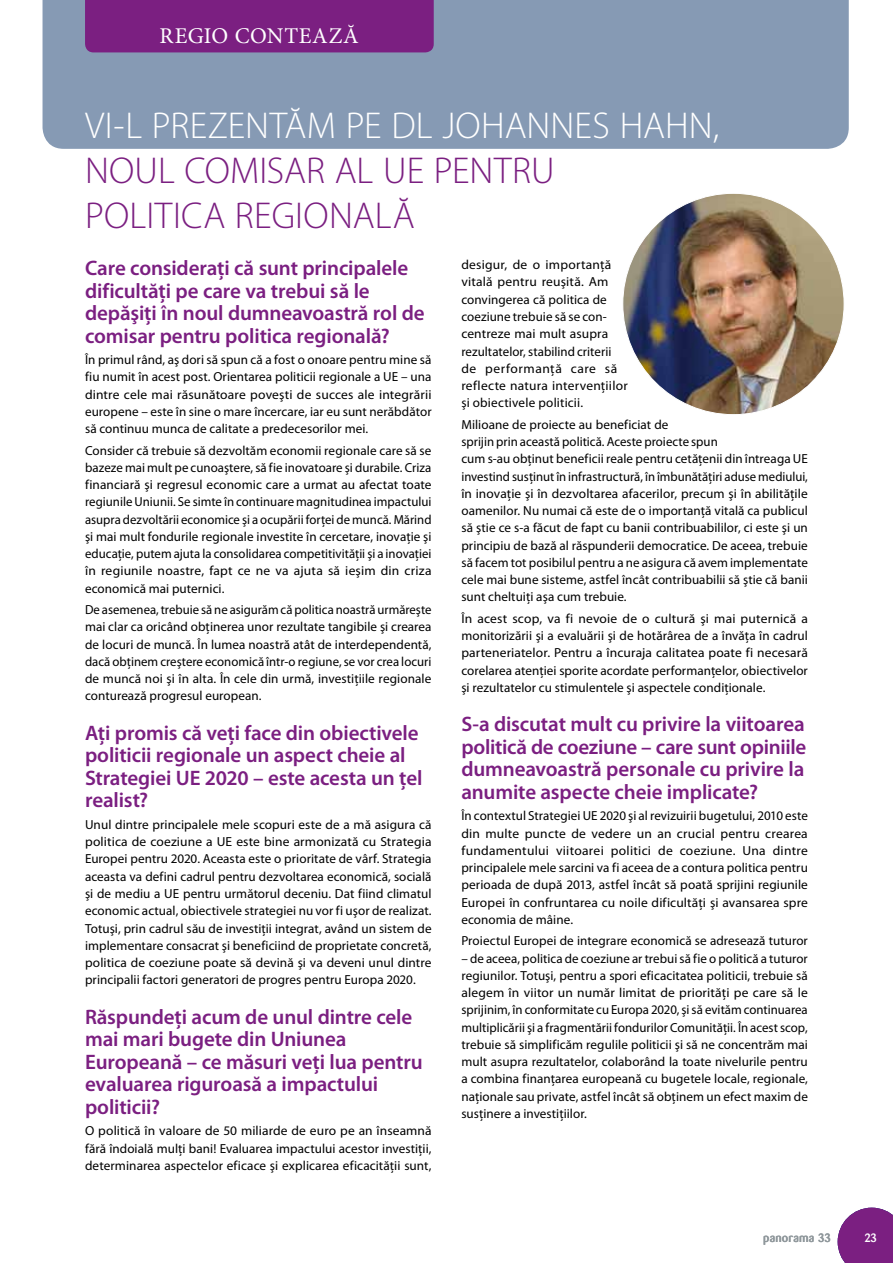
<style>
.page{position:relative;width:893px;height:1263px;background:#fff}
.page>*{position:absolute;margin:0;border:0;box-sizing:border-box;transform-origin:0 0}
.t1{font:300 37.5px/45px "Myriad Pro";letter-spacing:.005em;color:#7b1f81}
.t2{font:300 37.5px "Myriad Pro";color:#fff}
.t3{font:22.5px "Minion Pro";letter-spacing:.025em;color:#fff}
.t4{font:600 21px/22.5px "Myriad Pro";letter-spacing:-.005em;color:#7b1f81}
.t5{font:13.2px/17.2px "Myriad Pro";letter-spacing:.005em;color:#000;text-align:justify}
.t6{font:500 12px "Barmeno";letter-spacing:.02em;color:#90989c}
.t7{font:500 12px "Barmeno";color:#fff}
</style>
<div class="page">
<div style="left:43px;top:0;width:806px;height:149px;background:#869ab4"></div>
<svg style="left:838px;top:1208px;width:55px;height:55px;background:#87358d"></svg>
<div style="left:85px;top:0;width:349px;height:52px;background:#7b1f81"></div>
<img style="left:623px;top:193px;width:221px;height:222px;border-radius:111px">
<h2 class="t3" style="left:160px;top:20px;width:201px">REGIO CONTEAZĂ</h2>
<h1 class="t2" style="left:85px;top:105px;width:636px">VI-L PREZENTĂM PE DL JOHANNES HAHN,</h1>
<h1 class="t1" style="left:85px;top:149px;width:471px">NOUL COMISAR AL UE PENTRU<br>POLITICA REGIONALĂ</h1>
<h3 class="t4" style="left:85px;top:257px;width:341px">Care consideraţi că sunt principalele dificultăţi pe care va trebui să le depăşiţi în noul dumneavoastră rol de comisar pentru politica regională?</h3>
<p class="t5" style="left:85px;top:351px;width:348px">În primul rând, aş dori să spun că a fost o onoare pentru mine să fiu numit în acest post. Orientarea politicii regionale a UE – una dintre cele mai răsunătoare poveşti de succes ale integrării europene – este în sine o mare încercare, iar eu sunt nerăbdător să continuu munca de calitate a predecesorilor mei.</p>
<p class="t5" style="left:85px;top:442px;width:348px">Consider că trebuie să dezvoltăm economii regionale care să se bazeze mai mult pe cunoaştere, să fie inovatoare şi durabile. Criza financiară şi regresul economic care a urmat au afectat toate regiunile Uniunii. Se simte în continuare magnitudinea impactului asupra dezvoltării economice şi a ocupării forţei de muncă. Mărind şi mai mult fondurile regionale investite în cercetare, inovaţie şi educaţie, putem ajuta la consolidarea competitivităţii şi a inovaţiei în regiunile noastre, fapt ce ne va ajuta să ieşim din criza economică mai puternici.</p>
<p class="t5" style="left:85px;top:601px;width:348px">De asemenea, trebuie să ne asigurăm că politica noastră urmăreşte mai clar ca oricând obţinerea unor rezultate tangibile şi crearea de locuri de muncă. În lumea noastră atât de interdependentă, dacă obţinem creştere economică într-o regiune, se vor crea locuri de muncă noi şi în alta. În cele din urmă, investiţiile regionale conturează progresul european.</p>
<h3 class="t4" style="left:85px;top:722px;width:339px">Aţi promis că veţi face din obiectivele politicii regionale un aspect cheie al<br>Strategiei UE 2020 – este acesta un ţel realist?</h3>
<p class="t5" style="left:85px;top:816px;width:348px">Unul dintre principalele mele scopuri este de a mă asigura că politica de coeziune a UE este bine armonizată cu Strategia Europei pentru 2020. Aceasta este o prioritate de vârf. Strategia aceasta va defini cadrul pentru dezvoltarea economică, socială şi de mediu a UE pentru următorul deceniu. Dat fiind climatul economic actual, obiectivele strategiei nu vor fi uşor de realizat.<br>Totuşi, prin cadrul său de investiţii integrat, având un sistem de implementare consacrat şi beneficiind de proprietate concretă, politica de coeziune poate să devină şi va deveni unul dintre principalii factori generatori de progres pentru Europa 2020.</p>
<h3 class="t4" style="left:85px;top:1006px;width:339px">Răspundeţi acum de unul dintre cele mai mari bugete din Uniunea<br>Europeană – ce măsuri veţi lua pentru evaluarea riguroasă a impactului politicii?</h3>
<p class="t5" style="left:85px;top:1122px;width:348px">O politică în valoare de 50 miliarde de euro pe an înseamnă fără îndoială mulţi bani! Evaluarea impactului acestor investiţii, determinarea aspectelor eficace şi explicarea eficacităţii sunt,</p>
<p class="t5" style="left:461px;top:256px;width:168px;text-align:left">desigur, de o importanţă vitală pentru reuşită. Am convingerea că politica de coeziune trebuie să se con&shy;centreze mai mult asupra rezultatelor, stabilind criterii de performanţă care să reflecte natura intervenţiilor şi obiectivele politicii.</p>
<p class="t5" style="left:461px;top:416px;width:348px;text-align:left">Milioane de proiecte au beneficiat de<br>sprijin prin această politică. Aceste proiecte spun<br>cum s-au obţinut beneficii reale pentru cetăţenii din întreaga UE investind susţinut în infrastructură, în îmbunătăţiri aduse mediului, în inovaţie şi în dezvoltarea afacerilor, precum şi în abilităţile oamenilor. Nu numai că este de o importanţă vitală ca publicul să ştie ce s-a făcut de fapt cu banii contribuabililor, ci este şi un principiu de bază al răspunderii democratice. De aceea, trebuie să facem tot posibilul pentru a ne asigura că avem implementate cele mai bune sisteme, astfel încât contribuabilii să ştie că banii sunt cheltuiţi aşa cum trebuie.</p>
<p class="t5" style="left:461px;top:610px;width:348px">În acest scop, va fi nevoie de o cultură şi mai puternică a monitorizării şi a evaluării şi de hotărârea de a învăţa în cadrul parteneriatelor. Pentru a încuraja calitatea poate fi necesară corelarea atenţiei sporite acordate performanţelor, obiectivelor şi rezultatelor cu stimulentele şi aspectele condiţionale.</p>
<h3 class="t4" style="left:461px;top:713px;width:347px;text-align:justify">S-a discutat mult cu privire la viitoarea politică de coeziune – care sunt opiniile dumneavoastră personale cu privire la anumite aspecte cheie implicate?</h3>
<p class="t5" style="left:461px;top:807px;width:348px">În contextul Strategiei UE 2020 şi al revizuirii bugetului, 2010 este din multe puncte de vedere un an crucial pentru crearea fundamentului viitoarei politici de coeziune. Una dintre principalele mele sarcini va fi aceea de a contura politica pentru perioada de după 2013, astfel încât să poată sprijini regiunile Europei în confruntarea cu noile dificultăţi şi avansarea spre economia de mâine.</p>
<p class="t5" style="left:461px;top:932px;width:348px">Proiectul Europei de integrare economică se adresează tuturor</p>
<p class="t5" style="left:461px;top:950px;width:348px">– de aceea, politica de coeziune ar trebui să fie o politică a tuturor regiunilor. Totuşi, pentru a spori eficacitatea politicii, trebuie să alegem în viitor un număr limitat de priorităţi pe care să le sprijinim, în conformitate cu Europa 2020, şi să evităm continuarea multiplicării şi a fragmentării fondurilor Comunităţii. În acest scop, trebuie să simplificăm regulile politicii şi să ne concentrăm mai mult asupra rezultatelor, colaborând la toate nivelurile pentru a combina finanţarea europeană cu bugetele locale, regionale, naţionale sau private, astfel încât să obţinem un efect maxim de susţinere a investiţiilor.</p>
<p class="t6" style="left:763px;top:1230px;width:69px">panorama 33</p>
<p class="t7" style="left:864px;top:1231px;width:14px">23</p>
</div>
